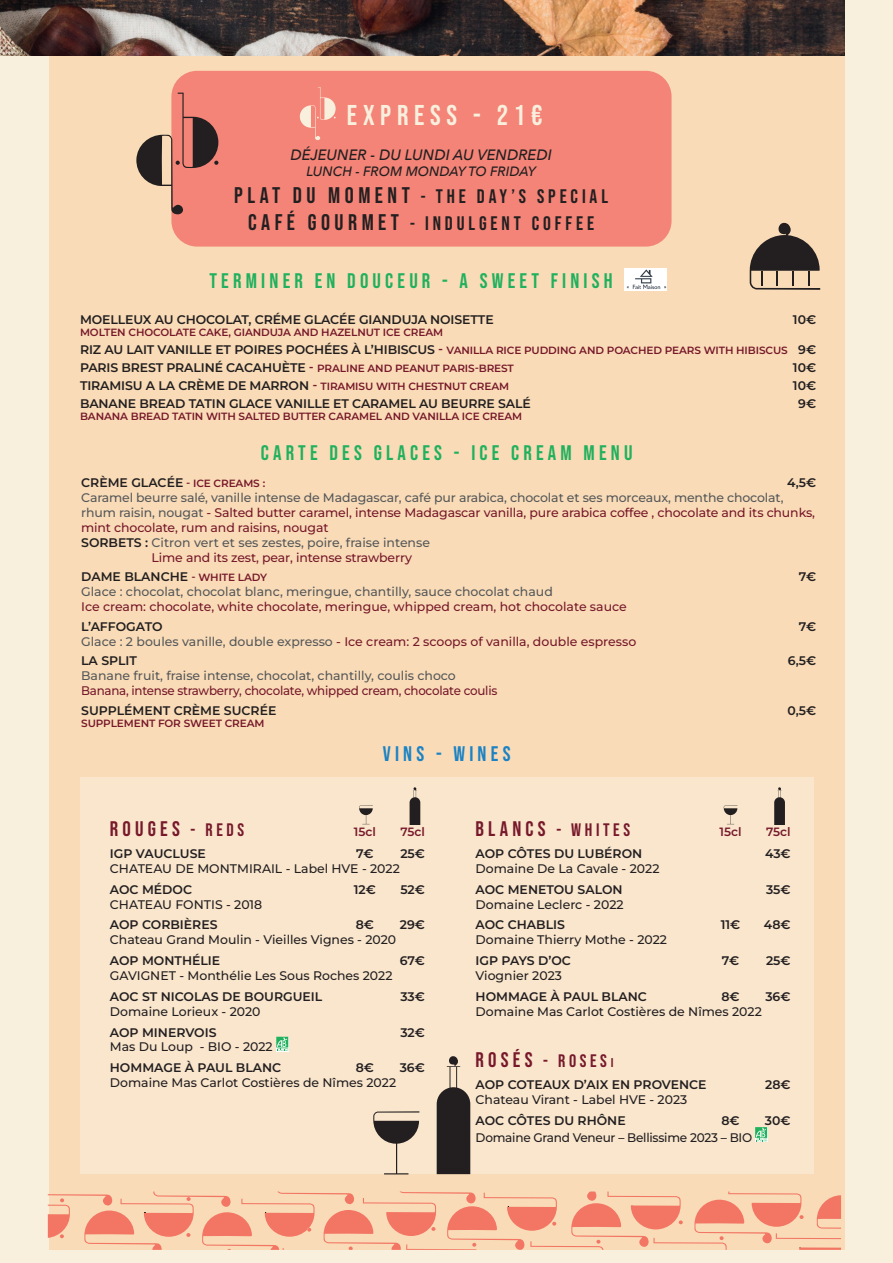
<style>
.page{position:relative;width:893px;height:1263px;background:#f9efdd}
.page>*{position:absolute;margin:0;border:0;box-sizing:border-box;transform-origin:0 0}
.t1{font:28.5px "Bebas Neue";letter-spacing:.2em;color:#f9efdd}
.t2{font:21px "Bebas Neue";letter-spacing:.2em;color:#21b05d}
.t3{font:21px "Bebas Neue";letter-spacing:.2em;color:#77192b}
.t4{font:21px "Bebas Neue";letter-spacing:.2em;color:#1b82c5}
.t5{font:19.5px/27px "Bebas Neue";letter-spacing:.2em;color:#231f20;text-align:center}
.t6{font:18px "Bebas Neue";letter-spacing:.2em;color:#77192b}
.t7{font:italic 500 15px "Avenir Next";color:#231f20}
.t8{font:italic 500 13.5px "Avenir Next";color:#231f20}
.t9{font:600 12.45px "Montserrat";color:#231f20}
.t10{font:100 12.45px "Montserrat";color:#231f20}
.t11{font:100 12.45px/19.5px "Montserrat";letter-spacing:-.01em;color:#77192b}
.t12{font:100 12.45px "Montserrat";letter-spacing:-.005em;color:#57585a}
.t13{font:100 12.45px "Montserrat";letter-spacing:-.01em;color:#77192b;scale:.95 1}
.t14{font:100 12.45px "Montserrat";letter-spacing:-.02em;color:#231f20}
.t15{font:600 12px "Montserrat";color:#77192b}
.t16{font:600 10.5px/18px "Montserrat";letter-spacing:-.01em;color:#77192b}
.s1{font-size:22.5px}
.s2{font-size:18px}
.s3{font-size:12.45px;color:#231f20}
.s4{font-size:12.45px}
.s5{font-size:10.5px;color:#77192b}
.s6{color:#57585a}
.s7{font-weight:600;color:#231f20}
.s8{font-size:21px}
.s9{font-family:"Montserrat";font-weight:600;font-size:12px}
</style>
<div class="page">
<div style="left:49px;top:0;width:795px;height:1250px;background:#f9dcb7"></div>
<div style="left:80px;top:777px;width:733px;height:396px;background:#f9e6cd"></div>
<img style="left:0;top:0;width:844px;height:56px">
<div style="left:171px;top:71px;width:501px;height:176px;background:#f38477;border-radius:26px"></div>
<svg style="left:136px;top:93px;width:82px;height:121px"></svg>
<svg style="left:300px;top:87px;width:36px;height:53px"></svg>
<div style="left:624px;top:268px;width:43px;height:23px;background:#fff"></div>
<img style="left:626px;top:269px;width:41px;height:20px">
<svg style="left:750px;top:222px;width:70px;height:68px"></svg>
<svg style="left:276px;top:1037px;width:13px;height:14px"></svg>
<svg style="left:755px;top:1141px;width:12px;height:1px"></svg>
<svg style="left:755px;top:1127px;width:12px;height:14px"></svg>
<svg style="left:373px;top:1111px;width:46px;height:63px"></svg>
<svg style="left:437px;top:1056px;width:33px;height:118px"></svg>
<svg style="left:359px;top:805px;width:14px;height:19px"></svg>
<svg style="left:410px;top:787px;width:10px;height:38px"></svg>
<svg style="left:724px;top:805px;width:13px;height:19px"></svg>
<svg style="left:774px;top:787px;width:11px;height:38px"></svg>
<svg style="left:48px;top:1191px;width:793px;height:59px"></svg>
<h1 class="t1" style="left:347px;top:99px;width:197px">EXPRESS - 21€</h1>
<p class="t7" style="left:290px;top:142px;width:263px">DÉJEUNER - DU LUNDI AU VENDREDI</p>
<p class="t8" style="left:306px;top:160px;width:231px">LUNCH - FROM MONDAY TO FRIDAY</p>
<h3 class="t5" style="left:234px;top:183px;width:375px"><span class="s1">PLAT DU MOMENT</span> <span class="s2">-</span> THE DAY’S SPECIAL<br><span class="s1">CAFÉ GOURMET</span> <span class="s2">-</span> INDULGENT COFFEE</h3>
<h2 class="t2" style="left:209px;top:268px;width:405px">TERMINER EN DOUCEUR - A SWEET FINISH</h2>
<p class="t9" style="left:80px;top:311px;width:415px">MOELLEUX AU CHOCOLAT, CRÉME GLACÉE GIANDUJA NOISETTE</p>
<p class="t9" style="left:793px;top:311px;width:25px">10€</p>
<p class="t16" style="left:80px;top:323px;width:738px">MOLTEN CHOCOLATE CAKE, GIANDUJA AND HAZELNUT ICE CREAM<br><span class="s3">RIZ AU LAIT VANILLE ET POIRES POCHÉES À L’HIBISCUS</span> <span class="s4">-</span> VANILLA RICE PUDDING AND POACHED PEARS WITH HIBISCUS <span class="s3">9€<br>PARIS BREST PRALINÉ CACAHUÈTE</span> <span class="s4">-</span> PRALINE AND PEANUT PARIS-BREST</p>
<p class="t9" style="left:793px;top:359px;width:25px">10€</p>
<p class="t16" style="left:80px;top:377px;width:431px"><span class="s3">TIRAMISU A LA CRÈME DE MARRON</span> <span class="s4">-</span> TIRAMISU WITH CHESTNUT CREAM</p>
<p class="t9" style="left:793px;top:377px;width:25px">10€</p>
<p class="t9" style="left:80px;top:395px;width:452px">BANANE BREAD TATIN GLACE VANILLE ET CARAMEL AU BEURRE SALÉ</p>
<p class="t9" style="left:798px;top:395px;width:19px">9€</p>
<p class="t16" style="left:80px;top:407px;width:444px">BANANA BREAD TATIN WITH SALTED BUTTER CARAMEL AND VANILLA ICE CREAM</p>
<h2 class="t2" style="left:261px;top:441px;width:373px">CARTE DES GLACES - ICE CREAM MENU</h2>
<p class="t9" style="left:81px;top:474px;width:186px">CRÈME GLACÉE <span class="s5">- ICE CREAMS :</span></p>
<p class="t9" style="left:787px;top:474px;width:31px">4,5€</p>
<p class="t12" style="left:81px;top:489px;width:704px">Caramel beurre salé, vanille intense de Madagascar, café pur arabica, chocolat et ses morceaux, menthe chocolat,</p>
<p class="t11" style="left:81px;top:502px;width:735px"><span class="s6">rhum raisin, nougat</span> - Salted butter caramel, intense Madagascar vanilla, pure arabica coffee , chocolate and its chunks,</p>
<p class="t11" style="left:81px;top:517px;width:249px">mint chocolate, rum and raisins, nougat</p>
<p class="t12" style="left:81px;top:534px;width:350px"><span class="s7">SORBETS :</span> Citron vert et ses zestes, poire, fraise intense</p>
<p class="t11" style="left:152px;top:547px;width:262px">Lime and its zest, pear, intense strawberry</p>
<p class="t9" style="left:81px;top:569px;width:187px">DAME BLANCHE <span class="s5">- WHITE LADY</span></p>
<p class="t9" style="left:799px;top:569px;width:19px">7€</p>
<p class="t12" style="left:81px;top:584px;width:473px">Glace : chocolat, chocolat blanc, meringue, chantilly, sauce chocolat chaud</p>
<p class="t11" style="left:81px;top:597px;width:547px">Ice cream: chocolate, white chocolate, meringue, whipped cream, hot chocolate sauce</p>
<p class="t9" style="left:81px;top:618px;width:83px">L’AFFOGATO</p>
<p class="t9" style="left:799px;top:618px;width:19px">7€</p>
<p class="t11" style="left:81px;top:631px;width:557px"><span class="s6">Glace : 2 boules vanille, double expresso</span> - Ice cream: 2 scoops of vanilla, double espresso<br><span class="s7">LA SPLIT</span></p>
<p class="t9" style="left:788px;top:653px;width:30px">6,5€</p>
<p class="t12" style="left:81px;top:668px;width:376px">Banane fruit, fraise intense, chocolat, chantilly, coulis choco</p>
<p class="t13" style="left:81px;top:683px;width:440px">Banana, intense strawberry, chocolate, whipped cream, chocolate coulis</p>
<p class="t9" style="left:81px;top:702px;width:197px">SUPPLÉMENT CRÈME SUCRÉE</p>
<p class="t9" style="left:787px;top:702px;width:30px">0,5€</p>
<p class="t16" style="left:81px;top:714px;width:185px">SUPPLEMENT FOR SWEET CREAM</p>
<h2 class="t4" style="left:383px;top:742px;width:129px">VINS - WINES</h2>
<h2 class="t3" style="left:110px;top:817px;width:136px">ROUGES <span class="s2">- REDS</span></h2>
<p class="t15" style="left:354px;top:824px;width:23px">15cl</p>
<p class="t15" style="left:400px;top:824px;width:26px">75cl</p>
<p class="t9" style="left:110px;top:845px;width:98px">IGP VAUCLUSE</p>
<p class="t9" style="left:356px;top:845px;width:19px">7€</p>
<p class="t9" style="left:400px;top:845px;width:26px">25€</p>
<p class="t10" style="left:110px;top:860px;width:291px">CHATEAU DE MONTMIRAIL - Label HVE - 2022</p>
<p class="t9" style="left:110px;top:881px;width:84px">AOC MÉDOC</p>
<p class="t9" style="left:354px;top:881px;width:24px">12€</p>
<p class="t9" style="left:400px;top:881px;width:26px">52€</p>
<p class="t10" style="left:110px;top:896px;width:154px">CHATEAU FONTIS - 2018</p>
<p class="t9" style="left:110px;top:917px;width:109px">AOP CORBIÈRES</p>
<p class="t9" style="left:356px;top:917px;width:20px">8€</p>
<p class="t9" style="left:400px;top:917px;width:27px">29€</p>
<p class="t10" style="left:110px;top:932px;width:288px">Chateau Grand Moulin - Vieilles Vignes - 2020</p>
<p class="t9" style="left:110px;top:952px;width:112px">AOP MONTHÉLIE</p>
<p class="t9" style="left:400px;top:952px;width:27px">67€</p>
<p class="t10" style="left:110px;top:967px;width:284px">GAVIGNET - Monthélie Les Sous Roches 2022</p>
<p class="t9" style="left:110px;top:988px;width:214px">AOC ST NICOLAS DE BOURGUEIL</p>
<p class="t9" style="left:400px;top:988px;width:26px">33€</p>
<p class="t10" style="left:110px;top:1003px;width:152px">Domaine Lorieux - 2020</p>
<p class="t9" style="left:110px;top:1024px;width:108px">AOP MINERVOIS</p>
<p class="t9" style="left:400px;top:1024px;width:26px">32€</p>
<p class="t10" style="left:110px;top:1039px;width:164px">Mas Du Loup - BIO - 2022</p>
<p class="t9" style="left:110px;top:1059px;width:173px">HOMMAGE À PAUL BLANC</p>
<p class="t9" style="left:356px;top:1059px;width:20px">8€</p>
<p class="t9" style="left:400px;top:1059px;width:27px">36€</p>
<p class="t10" style="left:110px;top:1074px;width:288px">Domaine Mas Carlot Costières de Nîmes 2022</p>
<h3 class="t6" style="left:476px;top:820px;width:156px"><span class="s8">BLANCS</span> - WHITES</h3>
<p class="t15" style="left:720px;top:824px;width:23px">15cl</p>
<p class="t15" style="left:766px;top:824px;width:26px">75cl</p>
<p class="t9" style="left:476px;top:845px;width:168px">AOP CÔTES DU LUBÉRON</p>
<p class="t9" style="left:765px;top:845px;width:27px">43€</p>
<p class="t10" style="left:476px;top:860px;width:185px">Domaine De La Cavale - 2022</p>
<p class="t9" style="left:476px;top:881px;width:148px">AOC MENETOU SALON</p>
<p class="t9" style="left:766px;top:881px;width:26px">35€</p>
<p class="t10" style="left:476px;top:896px;width:150px">Domaine Leclerc - 2022</p>
<p class="t9" style="left:476px;top:917px;width:91px">AOC CHABLIS</p>
<p class="t9" style="left:721px;top:917px;width:21px">11€</p>
<p class="t9" style="left:764px;top:917px;width:28px">48€</p>
<p class="t10" style="left:476px;top:932px;width:193px">Domaine Thierry Mothe - 2022</p>
<p class="t9" style="left:476px;top:952px;width:97px">IGP PAYS D’OC</p>
<p class="t9" style="left:722px;top:952px;width:19px">7€</p>
<p class="t9" style="left:766px;top:952px;width:26px">25€</p>
<p class="t10" style="left:476px;top:967px;width:88px">Viognier 2023</p>
<p class="t9" style="left:476px;top:988px;width:173px">HOMMAGE À PAUL BLANC</p>
<p class="t9" style="left:721px;top:988px;width:20px">8€</p>
<p class="t9" style="left:765px;top:988px;width:27px">36€</p>
<p class="t10" style="left:476px;top:1003px;width:288px">Domaine Mas Carlot Costières de Nîmes 2022</p>
<h3 class="t6" style="left:476px;top:1051px;width:140px"><span class="s8">ROSÉS</span> - ROSES<span class="s9">l</span></h3>
<p class="t9" style="left:476px;top:1076px;width:232px">AOP COTEAUX D’AIX EN PROVENCE</p>
<p class="t9" style="left:765px;top:1076px;width:27px">28€</p>
<p class="t10" style="left:476px;top:1091px;width:213px">Chateau Virant - Label HVE - 2023</p>
<p class="t9" style="left:476px;top:1112px;width:152px">AOC CÔTES DU RHÔNE</p>
<p class="t9" style="left:721px;top:1112px;width:20px">8€</p>
<p class="t9" style="left:765px;top:1112px;width:27px">30€</p>
<p class="t14" style="left:476px;top:1129px;width:278px">Domaine Grand Veneur – Bellissime 2023 – BIO</p>
</div>
